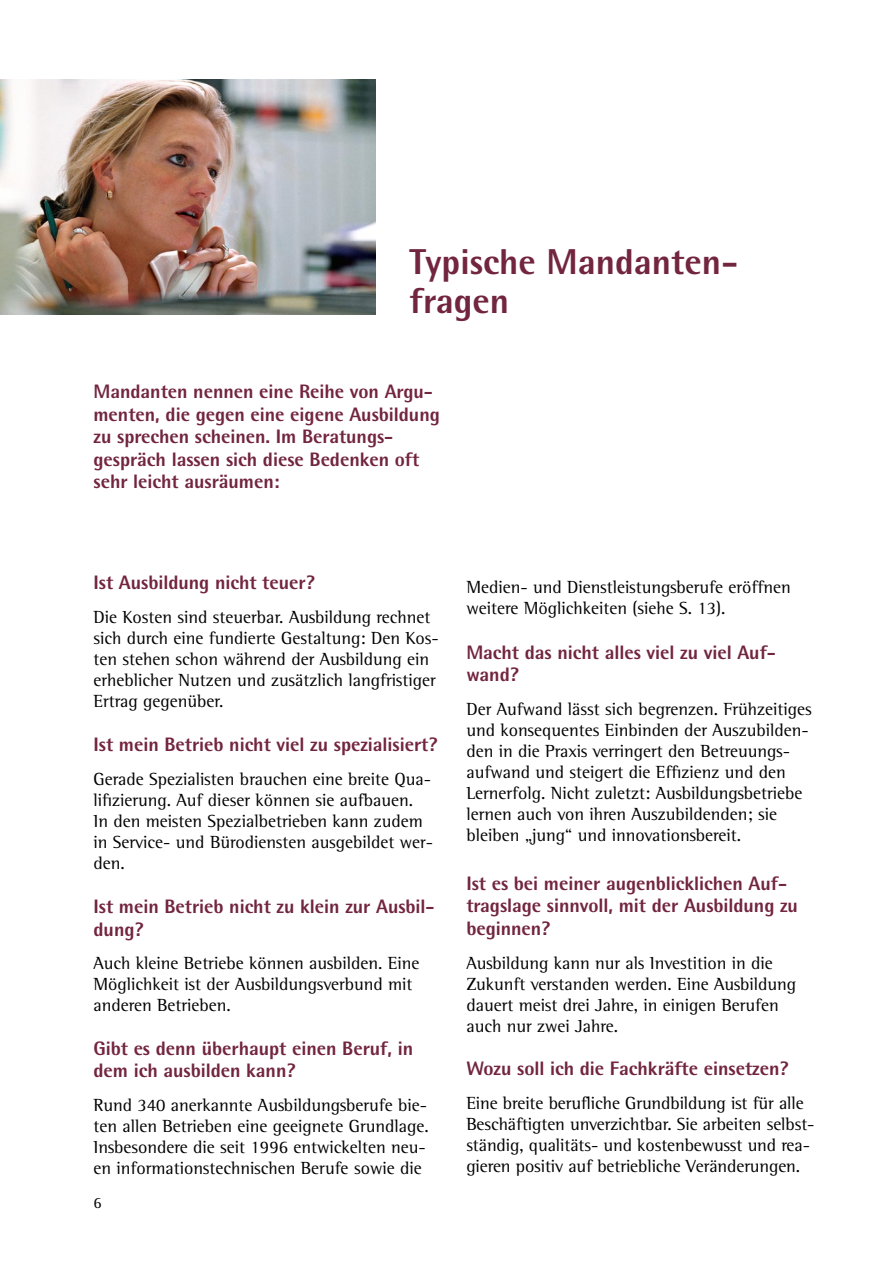
<style>
.page{position:relative;width:893px;height:1263px;background:#fff}
.page>*{position:absolute;margin:0;border:0;box-sizing:border-box;transform-origin:0 0}
.t1{font:800 36px/39px "Agfa Rotis Semisans";color:#72253f}
.t2{font:800 19.5px/22.5px "Agfa Rotis Semisans";letter-spacing:-.005em;color:#72253f}
.t3{font:18px/21px "Agfa Rotis Semi Serif";color:#000}
.t4{font:15.75px "Agfa Rotis Semi Serif";color:#000}
</style>
<div class="page">
<img style="left:0;top:79px;width:376px;height:235px">
<h1 class="t1" style="left:410px;top:241px;width:330px">Typische Mandanten&shy;fragen</h1>
<p class="t2" style="left:94px;top:380px;width:348px">Mandanten nennen eine Reihe von Argu&shy;menten, die gegen eine eigene Ausbildung zu sprechen scheinen. Im Beratungs&shy;gespräch lassen sich diese Bedenken oft sehr leicht ausräumen:</p>
<p class="t2" style="left:94px;top:571px;width:223px">Ist Ausbildung nicht teuer?</p>
<p class="t3" style="left:94px;top:607px;width:347px">Die Kosten sind steuerbar. Ausbildung rechnet sich durch eine fundierte Gestaltung: Den Kos&shy;ten stehen schon während der Ausbildung ein erheblicher Nutzen und zusätzlich langfristiger Ertrag gegenüber.</p>
<p class="t2" style="left:94px;top:733px;width:345px">Ist mein Betrieb nicht viel zu spezialisiert?</p>
<p class="t3" style="left:94px;top:768px;width:341px">Gerade Spezialisten brauchen eine breite Qua&shy;lifizierung. Auf dieser können sie aufbauen.<br>In den meisten Spezialbetrieben kann zudem in Service- und Bürodiensten ausgebildet wer&shy;den.</p>
<p class="t2" style="left:94px;top:895px;width:343px">Ist mein Betrieb nicht zu klein zur Ausbil&shy;dung?</p>
<p class="t3" style="left:94px;top:953px;width:327px">Auch kleine Betriebe können ausbilden. Eine<br>Möglichkeit ist der Ausbildungsverbund mit anderen Betrieben.</p>
<p class="t2" style="left:94px;top:1037px;width:321px">Gibt es denn überhaupt einen Beruf, in dem ich ausbilden kann?</p>
<p class="t3" style="left:94px;top:1094px;width:337px">Rund 340 anerkannte Ausbildungsberufe bie&shy;ten allen Betrieben eine geeignete Grundlage.<br>Insbesondere die seit 1996 entwickelten neu&shy;en informationstechnischen Berufe sowie die</p>
<p class="t4" style="left:94px;top:1193px;width:10px">6</p>
<p class="t3" style="left:466px;top:576px;width:326px">Medien- und Dienstleistungsberufe eröffnen weitere Möglichkeiten (siehe S. 13).</p>
<p class="t2" style="left:466px;top:641px;width:311px">Macht das nicht alles viel zu viel Auf&shy;wand?</p>
<p class="t3" style="left:466px;top:699px;width:347px">Der Aufwand lässt sich begrenzen. Frühzeitiges und konsequentes Einbinden der Auszubilden&shy;den in die Praxis verringert den Betreuungs&shy;aufwand und steigert die Effizienz und den Lernerfolg. Nicht zuletzt: Ausbildungsbetriebe lernen auch von ihren Auszubildenden; sie bleiben „jung“ und innovationsbereit.</p>
<p class="t2" style="left:466px;top:871px;width:333px">Ist es bei meiner augenblicklichen Auf&shy;tragslage sinnvoll, mit der Ausbildung zu beginnen?</p>
<p class="t3" style="left:466px;top:952px;width:331px">Ausbildung kann nur als Investition in die Zukunft verstanden werden. Eine Ausbildung dauert meist drei Jahre, in einigen Berufen auch nur zwei Jahre.</p>
<p class="t2" style="left:466px;top:1057px;width:324px">Wozu soll ich die Fachkräfte einsetzen?</p>
<p class="t3" style="left:466px;top:1092px;width:350px">Eine breite berufliche Grundbildung ist für alle Beschäftigten unverzichtbar. Sie arbeiten selbst&shy;ständig, qualitäts- und kostenbewusst und rea&shy;gieren positiv auf betriebliche Veränderungen.</p>
</div>
